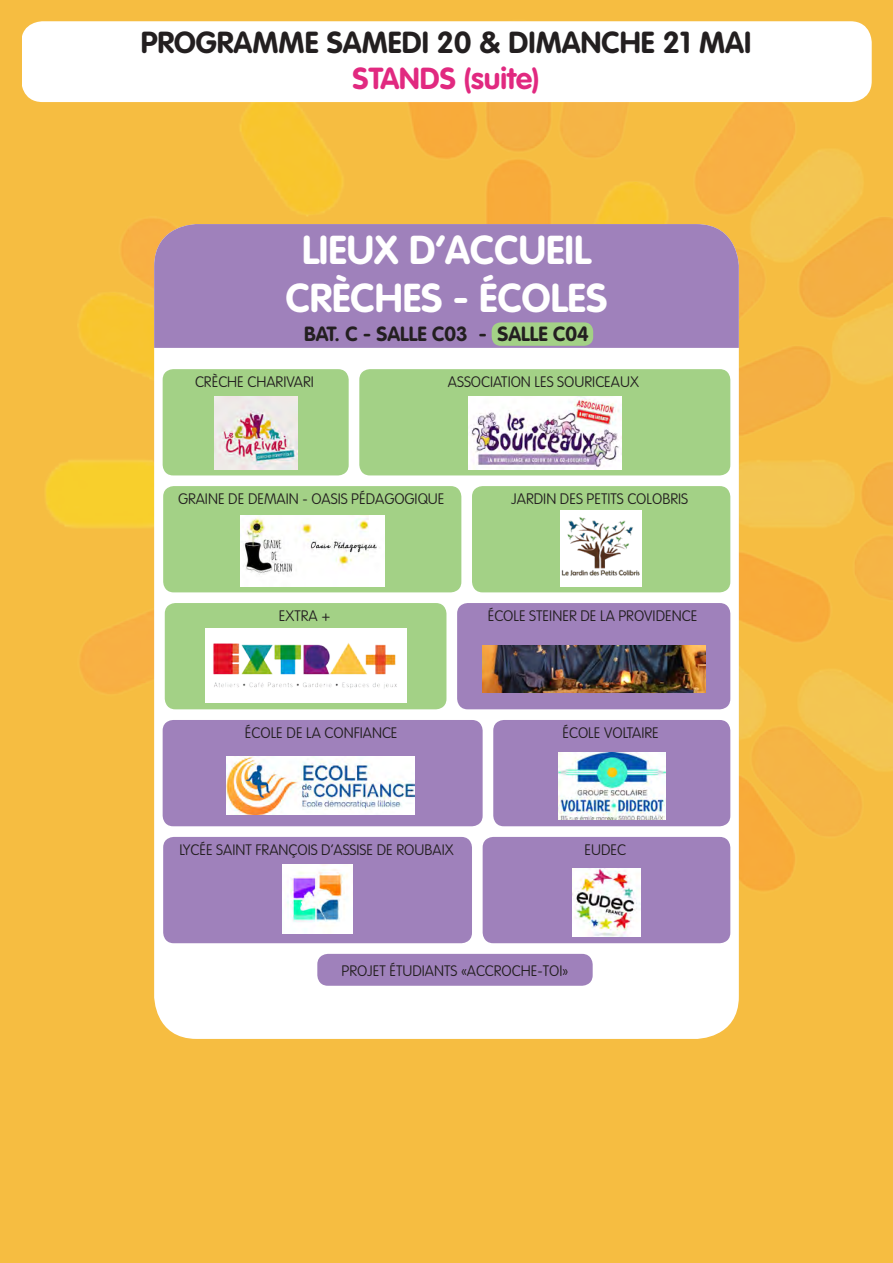
<style>
.page{position:relative;width:893px;height:1263px;background:#fff}
.page>*{position:absolute;margin:0;border:0;box-sizing:border-box;transform-origin:0 0}
.Stands_-_Thème_génér{font:700 39.75px "VAG Rounded Std";color:#fff}
.t1{font:700 30px "VAG Rounded Std";color:#231f20}
.t2{font:700 30px "VAG Rounded Std";color:#e12980}
.STAND_-_NOMS{font:700 20.25px "VAG Rounded Std";color:#231f20}
.STAND_-_NOMS-2{font:100 15px "VAG Rounded Std";color:#231f20}
</style>
<div class="page">
<div style="left:22px;top:0;width:871px;height:1263px;background:#f6bd41"></div>
<img style="left:21px;top:0;width:872px;height:1022px">
<div style="left:21px;top:21px;width:851px;height:81px;background:#fff;border-radius:21px"></div>
<div style="left:154px;top:224px;width:585px;height:815px;background:#fff;border-radius:43px"></div>
<div style="left:154px;top:224px;width:585px;height:124px;background:#9f81bb"></div>
<div style="left:492px;top:322px;width:101px;height:24px;background:#a3d186;border-radius:9px"></div>
<div style="left:165px;top:603px;width:281px;height:106px;background:#a3d186;border-radius:11px"></div>
<img style="left:205px;top:628px;width:201px;height:75px">
<div style="left:483px;top:837px;width:247px;height:106px;background:#9f81bb;border-radius:11px"></div>
<img style="left:572px;top:868px;width:68px;height:68px">
<div style="left:317px;top:954px;width:276px;height:32px;background:#9f81bb;border-radius:11px"></div>
<div style="left:163px;top:369px;width:186px;height:106px;background:#a3d186;border-radius:11px"></div>
<img style="left:214px;top:397px;width:83px;height:73px">
<div style="left:359px;top:369px;width:371px;height:106px;background:#a3d186;border-radius:11px"></div>
<img style="left:468px;top:397px;width:154px;height:73px">
<div style="left:163px;top:720px;width:320px;height:106px;background:#9f81bb;border-radius:11px"></div>
<img style="left:226px;top:757px;width:188px;height:57px">
<div style="left:472px;top:486px;width:258px;height:106px;background:#a3d186;border-radius:11px"></div>
<img style="left:561px;top:510px;width:81px;height:76px">
<div style="left:457px;top:603px;width:273px;height:106px;background:#9f81bb;border-radius:11px"></div>
<img style="left:482px;top:645px;width:223px;height:47px">
<div style="left:163px;top:486px;width:298px;height:106px;background:#a3d186;border-radius:11px"></div>
<img style="left:240px;top:515px;width:144px;height:71px">
<div style="left:493px;top:720px;width:237px;height:106px;background:#9f81bb;border-radius:11px"></div>
<img style="left:558px;top:753px;width:107px;height:67px">
<div style="left:163px;top:837px;width:309px;height:106px;background:#9f81bb;border-radius:11px"></div>
<img style="left:283px;top:864px;width:69px;height:69px">
<div style="left:0;top:0;width:21px;height:1263px;background:#f6bd41"></div>
<p class="t1" style="left:141px;top:25px;width:612px">PROGRAMME SAMEDI 20 &amp; DIMANCHE 21 MAI</p>
<p class="t2" style="left:353px;top:61px;width:188px">STANDS (suite)</p>
<p class="Stands_-_Thème_génér" style="left:302px;top:227px;width:290px">LIEUX D’ACCUEIL</p>
<p class="Stands_-_Thème_génér" style="left:286px;top:274px;width:323px">CRÈCHES - ÉCOLES</p>
<p class="STAND_-_NOMS" style="left:304px;top:322px;width:286px">BAT. C - SALLE C03 - SALLE C04</p>
<p class="STAND_-_NOMS-2" style="left:195px;top:373px;width:120px">CRÈCHE CHARIVARI</p>
<p class="STAND_-_NOMS-2" style="left:448px;top:373px;width:193px">ASSOCIATION LES SOURICEAUX</p>
<p class="STAND_-_NOMS-2" style="left:178px;top:490px;width:268px">GRAINE DE DEMAIN - OASIS PÉDAGOGIQUE</p>
<p class="STAND_-_NOMS-2" style="left:279px;top:607px;width:53px">EXTRA +</p>
<p class="STAND_-_NOMS-2" style="left:512px;top:490px;width:178px">JARDIN DES PETITS COLOBRIS</p>
<p class="STAND_-_NOMS-2" style="left:488px;top:607px;width:211px">ÉCOLE STEINER DE LA PROVIDENCE</p>
<p class="STAND_-_NOMS-2" style="left:245px;top:724px;width:154px">ÉCOLE DE LA CONFIANCE</p>
<p class="STAND_-_NOMS-2" style="left:179px;top:841px;width:276px">LYCÉE SAINT FRANÇOIS D’ASSISE DE ROUBAIX</p>
<p class="STAND_-_NOMS-2" style="left:562px;top:724px;width:98px">ÉCOLE VOLTAIRE</p>
<p class="STAND_-_NOMS-2" style="left:584px;top:841px;width:43px">EUDEC</p>
<p class="STAND_-_NOMS-2" style="left:342px;top:962px;width:228px">PROJET ÉTUDIANTS «ACCROCHE-TOI»</p>
</div>
